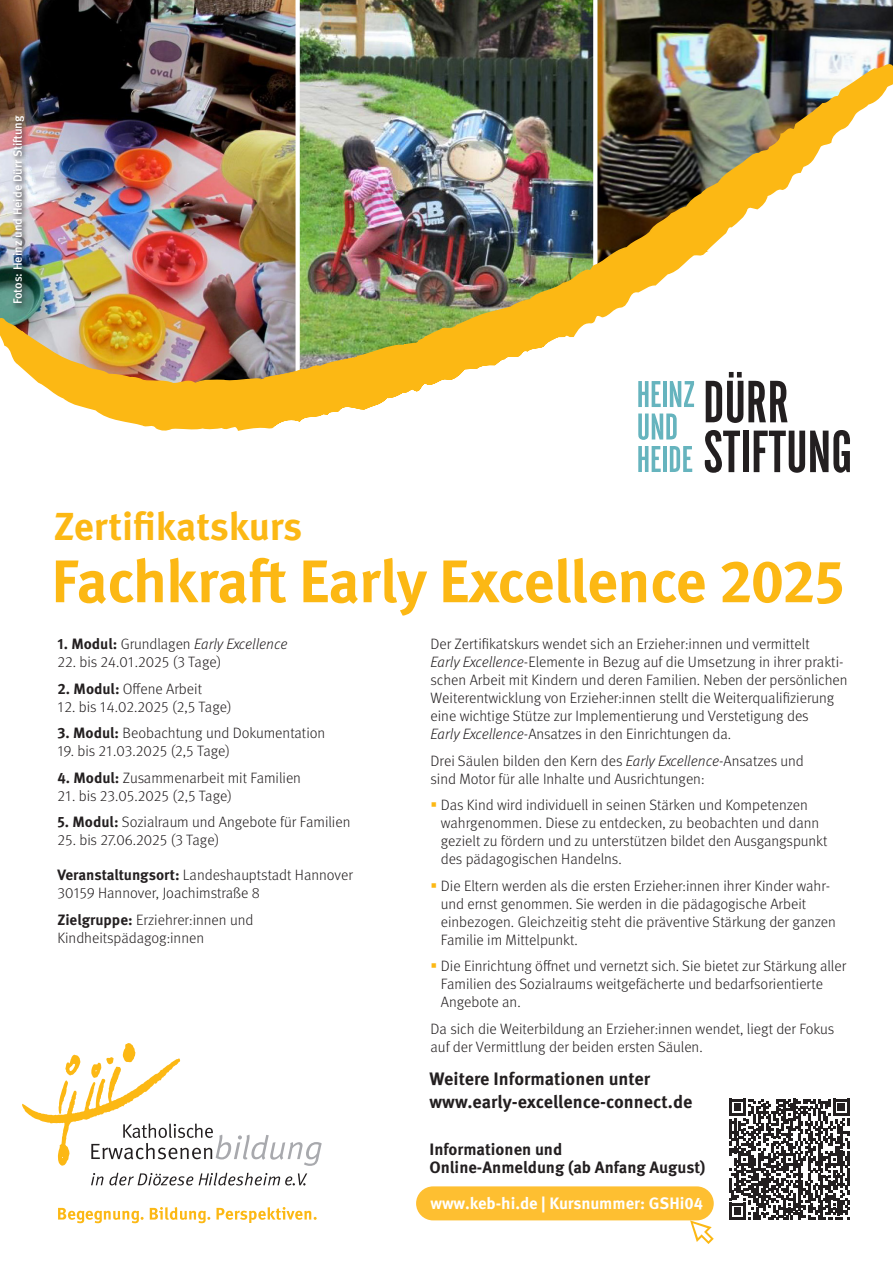
<style>
.page{position:relative;width:893px;height:1263px;background:#fff}
.page>*{position:absolute;margin:0;border:0;box-sizing:border-box;transform-origin:0 0}
.t1{font:700 60px "Meta Pro";letter-spacing:-.015em;color:#fcb814}
.t2{font:700 39px "Meta Pro";letter-spacing:-.005em;color:#fcb814}
.Grundtext_-_Blocksatz{font:700 18px/22.5px "Meta Pro";color:#231f20}
.Grundtext_-_Blocksatz-2{font:700 16.5px/18px "Meta Pro";color:#231f20}
.Grundtext_-_Blocksatz-3{font:700 16.5px "Meta Pro";letter-spacing:-.005em;color:#fff}
.t3{font:300 15px/18px "Meta Pro";color:#231f20}
.t4{font:italic 300 15px "Meta Pro";color:#231f20}
.t5{font:500 12px "Meta Pro";color:#fff}
.s1{font-weight:700;font-style:normal}
.s2{font-style:normal}
.s3{font-weight:700}
.s4{font-style:italic}
.s5{color:#fcb814}
</style>
<div class="page">
<img style="left:0;top:0;width:296px;height:318px">
<img style="left:300px;top:0;width:293px;height:318px">
<img style="left:597px;top:0;width:296px;height:58px">
<img style="left:0;top:318px;width:551px;height:113px">
<img style="left:426px;top:58px;width:467px;height:283px">
<svg style="left:22px;top:1043px;width:300px;height:123px"></svg>
<svg style="left:91px;top:1173px;width:102px;height:12px"></svg>
<svg style="left:199px;top:1172px;width:108px;height:13px"></svg>
<svg style="left:58px;top:1208px;width:86px;height:15px"></svg>
<svg style="left:150px;top:1207px;width:60px;height:16px"></svg>
<svg style="left:216px;top:1207px;width:101px;height:16px"></svg>
<div style="left:416px;top:1186px;width:298px;height:34px;background:#febf31;border-radius:17px"></div>
<svg style="left:705px;top:430px;width:35px;height:43px"></svg>
<div style="left:743px;top:431px;width:6px;height:41px;background:#231f20"></div>
<svg style="left:754px;top:430px;width:96px;height:43px"></svg>
<svg style="left:706px;top:372px;width:81px;height:51px"></svg>
<svg style="left:638px;top:446px;width:23px;height:26px"></svg>
<hr style="left:663px;top:446px;width:4px;height:26px;background:#66b4be">
<svg style="left:670px;top:446px;width:22px;height:26px"></svg>
<svg style="left:638px;top:413px;width:39px;height:27px"></svg>
<svg style="left:638px;top:381px;width:23px;height:26px"></svg>
<hr style="left:663px;top:381px;width:4px;height:26px;background:#66b4be">
<svg style="left:670px;top:381px;width:24px;height:26px"></svg>
<div style="left:11px;top:113px;width:19px;height:197px;background:#231f20;opacity:.9"></div>
<svg style="left:729px;top:1099px;width:121px;height:121px"></svg>
<svg style="left:690px;top:1220px;width:24px;height:24px"></svg>
<p class="t5" style="left:8px;top:304px;width:191px;rotate:-90deg">Fotos: Heinz und Heide Dürr Stiftung</p>
<p class="t2" style="left:54px;top:496px;width:250px">Zertifikatskurs</p>
<p class="t1" style="left:51px;top:534px;width:795px">Fachkraft Early Excellence 2025</p>
<p class="t4" style="left:57px;top:633px;width:232px"><span class="s1">1. Modul:</span> <span class="s2">Grundlagen</span> Early Excellence</p>
<p class="t3" style="left:57px;top:652px;width:165px">22. bis 24.01.2025 (3 Tage)</p>
<p class="t3" style="left:57px;top:679px;width:146px"><span class="s3">2. Modul:</span> Offene Arbeit</p>
<p class="t3" style="left:57px;top:697px;width:176px">12. bis 14.02.2025 (2,5 Tage)</p>
<p class="t3" style="left:57px;top:723px;width:269px"><span class="s3">3. Modul:</span> Beobachtung und Dokumentation</p>
<p class="t3" style="left:57px;top:741px;width:174px">19. bis 21.03.2025 (2,5 Tage)</p>
<p class="t3" style="left:57px;top:768px;width:245px"><span class="s3">4. Modul:</span> Zusammenarbeit mit Familien</p>
<p class="t3" style="left:57px;top:786px;width:176px">21. bis 23.05.2025 (2,5 Tage)</p>
<p class="t3" style="left:57px;top:812px;width:295px"><span class="s3">5. Modul:</span> Sozialraum und Angebote für Familien</p>
<p class="t3" style="left:57px;top:830px;width:163px">25. bis 27.06.2025 (3 Tage)</p>
<p class="t3" style="left:57px;top:865px;width:297px"><span class="s3">Veranstaltungsort:</span> Landeshauptstadt Hannover<br>30159 Hannover, Joachimstraße 8</p>
<p class="t3" style="left:57px;top:910px;width:198px"><span class="s3">Zielgruppe:</span> Erziehrer:innen und<br>Kindheitspädagog:innen</p>
<p class="t3" style="left:431px;top:634px;width:418px">Der Zertifikatskurs wendet sich an Erzieher:innen und vermittelt<br><span class="s4">Early Excellence</span>-Elemente in Bezug auf die Umsetzung in ihrer prakti&shy;schen Arbeit mit Kindern und deren Familien. Neben der persönlichen Weiterentwicklung von Erzieher:innen stellt die Weiterqualifizierung eine wichtige Stütze zur Implementierung und Verstetigung des<br><span class="s4">Early Excellence</span>-Ansatzes in den Einrichtungen da.</p>
<p class="t3" style="left:431px;top:751px;width:375px">Drei Säulen bilden den Kern des <span class="s4">Early Excellence</span>-Ansatzes und sind Motor für alle Inhalte und Ausrichtungen:</p>
<p class="t3" style="left:441px;top:795px;width:388px;text-indent:-10px"><span class="s5">▪</span> Das Kind wird individuell in seinen Stärken und Kompetenzen wahrgenommen. Diese zu entdecken, zu beobachten und dann gezielt zu fördern und zu unterstützen bildet den Ausgangspunkt des pädagogischen Handelns.</p>
<p class="t3" style="left:441px;top:876px;width:397px;text-indent:-10px"><span class="s5">▪</span> Die Eltern werden als die ersten Erzieher:innen ihrer Kinder wahr&shy;und ernst genommen. Sie werden in die pädagogische Arbeit einbezogen. Gleichzeitig steht die präventive Stärkung der ganzen Familie im Mittelpunkt.</p>
<p class="t3" style="left:441px;top:956px;width:407px;text-indent:-10px"><span class="s5">▪</span> Die Einrichtung öffnet und vernetzt sich. Sie bietet zur Stärkung aller<br>Familien des Sozialraums weitgefächerte und bedarfsorientierte<br>Angebote an.</p>
<p class="t3" style="left:431px;top:1019px;width:405px">Da sich die Weiterbildung an Erzieher:innen wendet, liegt der Fokus auf der Vermittlung der beiden ersten Säulen.</p>
<p class="Grundtext_-_Blocksatz" style="left:429px;top:1066px;width:264px">Weitere Informationen unter www.early-excellence-connect.de</p>
<p class="Grundtext_-_Blocksatz-2" style="left:429px;top:1140px;width:278px">Informationen und<br>Online-Anmeldung (ab Anfang August)</p>
<p class="Grundtext_-_Blocksatz-3" style="left:430px;top:1190px;width:274px">www.keb-hi.de | Kursnummer: GSHi04</p>
</div>
